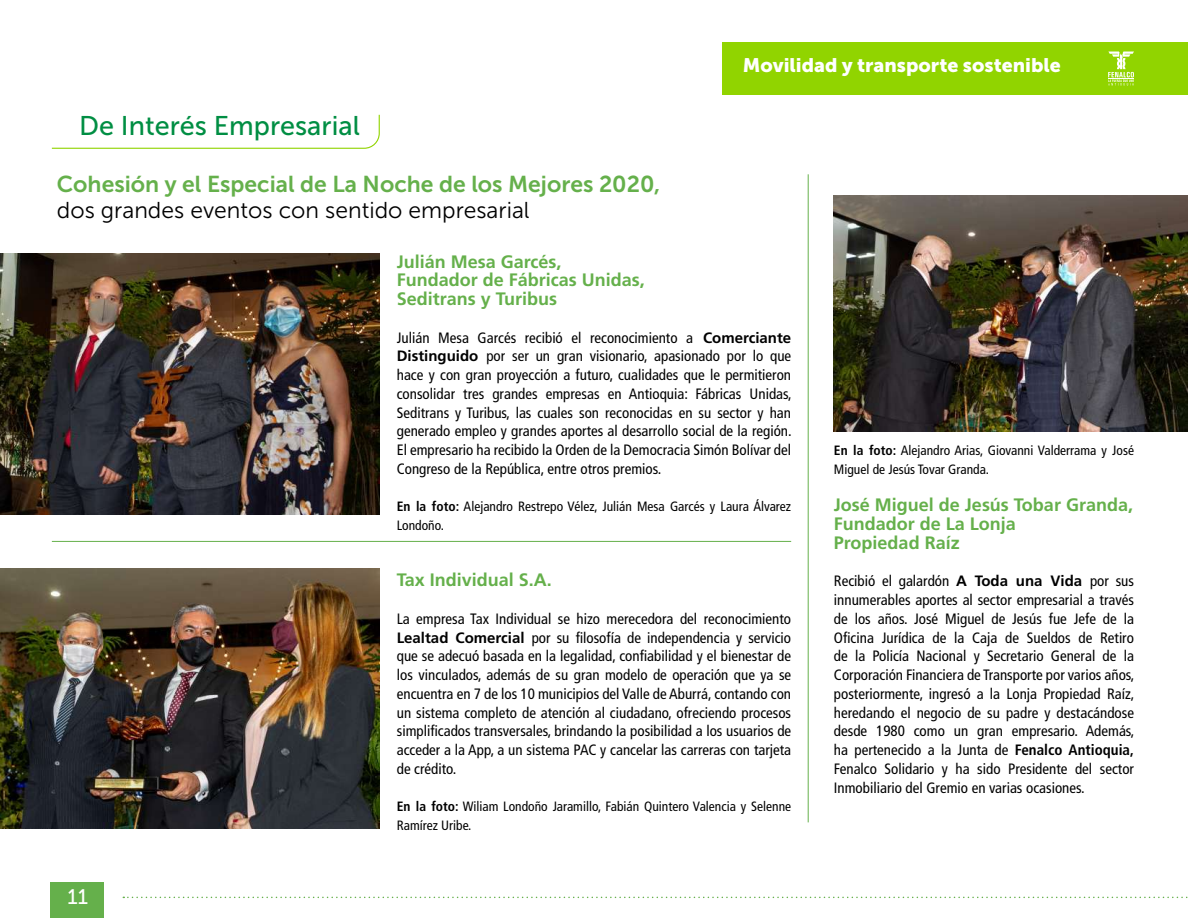
<style>
.page{position:relative;width:1188px;height:918px;background:#fff}
.page>*{position:absolute;margin:0;border:0;box-sizing:border-box;transform-origin:0 0}
.t1{font:27px "Museo Sans 500";color:#008e43}
.t2{font:22.95px "Museo Sans 700";color:#65b04b}
.t3{font:22.95px "Museo Sans 300";color:#000}
.t4{font:21px "Museo Sans 500";color:#fff}
.t5{font:19.5px "Museo Sans 900";color:#fff}
.t6{font:700 18px/18.8px "Frutiger LT Std";color:#65b04b}
.t7{font:condensed 15px/18.8px "Frutiger LT Std";color:#000;text-align:justify}
.t8{font:condensed 13.5px/18.8px "Frutiger LT Std";color:#000}
.s1{font-weight:700;font-stretch:normal}
.s2{font-weight:700}
</style>
<div class="page">
<div style="left:51px;top:882px;width:53px;height:36px;background:#65b04b"></div>
<svg style="left:123px;top:897px;width:1065px;height:1px"></svg>
<div style="left:723px;top:42px;width:465px;height:53px;background:#91d400"></div>
<svg style="left:1108px;top:52px;width:26px;height:34px"></svg>
<svg style="left:51px;top:114px;width:329px;height:35px"></svg>
<img style="left:0;top:254px;width:380px;height:261px">
<img style="left:0;top:568px;width:380px;height:261px">
<hr style="left:52px;top:541px;width:739px;height:1px;background:#65b04b">
<hr style="left:808px;top:174px;width:1px;height:648px;background:#65b04b">
<img style="left:834px;top:196px;width:354px;height:236px">
<h3 class="t5" style="left:743px;top:54px;width:319px">Movilidad y transporte sostenible</h3>
<h1 class="t1" style="left:79px;top:111px;width:282px">De Interés Empresarial</h1>
<h2 class="t2" style="left:57px;top:171px;width:605px">Cohesión y el Especial de La Noche de los Mejores 2020,</h2>
<h2 class="t3" style="left:57px;top:197px;width:474px">dos grandes eventos con sentido empresarial</h2>
<p class="t6" style="left:397px;top:252px;width:250px">Julián Mesa Garcés,<br>Fundador de Fábricas Unidas,<br>Seditrans y Turibus</p>
<p class="t7" style="left:397px;top:328px;width:396px">Julián Mesa Garcés recibió el reconocimiento a <span class="s1">Comerciante Distinguido</span> por ser un gran visionario, apasionado por lo que hace y con gran proyección a futuro, cualidades que le permitieron consolidar tres grandes empresas en Antioquia: Fábricas Unidas, Seditrans y Turibus, las cuales son reconocidas en su sector y han generado empleo y grandes aportes al desarrollo social de la región.<br>El empresario ha recibido la Orden de la Democracia Simón Bolívar del Congreso de la República, entre otros premios.</p>
<p class="t8" style="left:397px;top:497px;width:396px"><span class="s2">En la foto:</span> Alejandro Restrepo Vélez, Julián Mesa Garcés y Laura Álvarez<br>Londoño.</p>
<p class="t6" style="left:397px;top:571px;width:157px">Tax Individual S.A.</p>
<p class="t7" style="left:397px;top:609px;width:396px">La empresa Tax Individual se hizo merecedora del reconocimiento <span class="s1">Lealtad Comercial</span> por su filosofía de independencia y servicio que se adecuó basada en la legalidad, confiabilidad y el bienestar de los vinculados, además de su gran modelo de operación que ya se encuentra en 7 de los 10 municipios del Valle de Aburrá, contando con un sistema completo de atención al ciudadano, ofreciendo procesos simplificados transversales, brindando la posibilidad a los usuarios de acceder a la App, a un sistema PAC y cancelar las carreras con tarjeta de crédito.</p>
<h3 class="t4" style="left:68px;top:886px;width:22px">11</h3>
<p class="t8" style="left:397px;top:797px;width:396px"><span class="s2">En la foto:</span> Wiliam Londoño Jaramillo, Fabián Quintero Valencia y Selenne<br>Ramírez Uribe.</p>
<p class="t8" style="left:834px;top:441px;width:302px"><span class="s2">En la foto:</span> Alejandro Arias, Giovanni Valderrama y José<br>Miguel de Jesús Tovar Granda.</p>
<p class="t6" style="left:834px;top:496px;width:301px">José Miguel de Jesús Tobar Granda,<br>Fundador de La Lonja<br>Propiedad Raíz</p>
<p class="t7" style="left:834px;top:572px;width:302px">Recibió el galardón <span class="s1">A Toda una Vida</span> por sus innumerables aportes al sector empresarial a través de los años. José Miguel de Jesús fue Jefe de la Oficina Jurídica de la Caja de Sueldos de Retiro de la Policía Nacional y Secretario General de la Corporación Financiera de Transporte por varios años, posteriormente, ingresó a la Lonja Propiedad Raíz, heredando el negocio de su padre y destacándose desde 1980 como un gran empresario. Además, ha pertenecido a la Junta de <span class="s2">Fenalco Antioquia, </span>Fenalco Solidario y ha sido Presidente del sector Inmobiliario del Gremio en varias ocasiones.</p>
</div>
